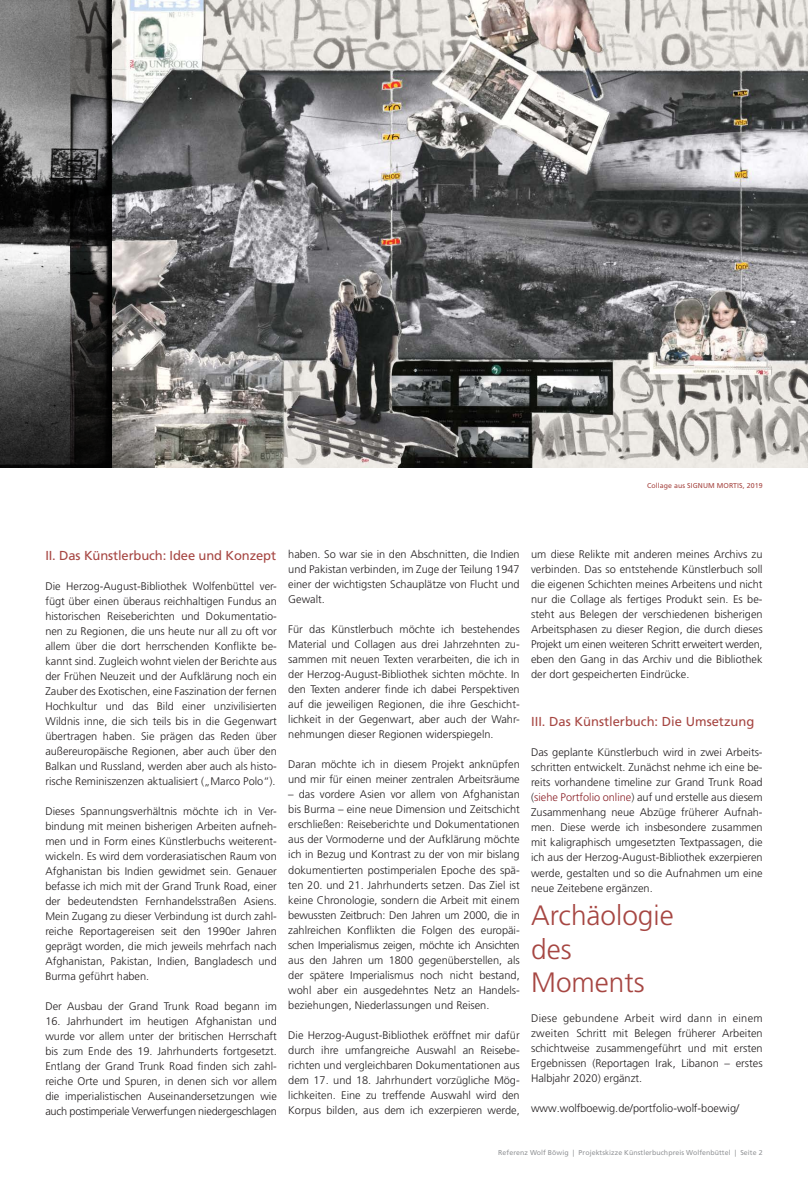
<style>
.page{position:relative;width:808px;height:1191px;background:#fff}
.page>*{position:absolute;margin:0;border:0;box-sizing:border-box;transform-origin:0 0}
.Fließtext{font:300 28px "Frutiger LT Pro";color:#a64642}
.Fließtext-2{font:13px "Frutiger LT Pro";letter-spacing:-.005em;color:#a64642}
.Fließtext-3{font:300 11px/15px "Frutiger LT Pro";color:#231f20;text-align:justify}
.t1{font:7px "Frutiger LT Pro";letter-spacing:.01em;color:#939598}
.Fusszeile{font:7px "Frutiger LT Pro";letter-spacing:.01em;color:#a64642}
.s1{color:#8a2128}
</style>
<div class="page">
<img style="left:0;top:0;width:70px;height:468px">
<img style="left:70px;top:0;width:738px;height:468px">
<p class="Fusszeile" style="left:647px;top:481px;width:117px">Collage aus SIGNUM MORTIS, 2019</p>
<p class="Fließtext-2" style="left:45px;top:548px;width:232px">II. Das Künstlerbuch: Idee und Konzept</p>
<p class="Fließtext-3" style="left:45px;top:578px;width:233px">Die Herzog-August-Bibliothek Wolfenbüttel ver&shy;fügt über einen überaus reichhaltigen Fundus an historischen Reiseberichten und Dokumentatio&shy;nen zu Regionen, die uns heute nur all zu oft vor allem über die dort herrschenden Konflikte be&shy;kannt sind. Zugleich wohnt vielen der Berichte aus der Frühen Neuzeit und der Aufklärung noch ein Zauber des Exotischen, eine Faszination der fernen Hochkultur und das Bild einer unzivilisierten Wildnis inne, die sich teils bis in die Gegenwart übertragen haben. Sie prägen das Reden über außereuropäische Regionen, aber auch über den Balkan und Russland, werden aber auch als histo&shy;rische Reminiszenzen aktualisiert („Marco Polo“).</p>
<p class="Fließtext-3" style="left:45px;top:803px;width:233px">Dieses Spannungsverhältnis möchte ich in Ver&shy;bindung mit meinen bisherigen Arbeiten aufneh&shy;men und in Form eines Künstlerbuchs weiterent&shy;wickeln. Es wird dem vorderasiatischen Raum von Afghanistan bis Indien gewidmet sein. Genauer befasse ich mich mit der Grand Trunk Road, einer der bedeutendsten Fernhandelsstraßen Asiens.<br>Mein Zugang zu dieser Verbindung ist durch zahl&shy;reiche Reportagereisen seit den 1990er Jahren geprägt worden, die mich jeweils mehrfach nach Afghanistan, Pakistan, Indien, Bangladesch und Burma geführt haben.</p>
<p class="Fließtext-3" style="left:45px;top:998px;width:233px">Der Ausbau der Grand Trunk Road begann im</p>
<p class="Fließtext-3" style="left:45px;top:1013px;width:233px">16. Jahrhundert im heutigen Afghanistan und wurde vor allem unter der britischen Herrschaft bis zum Ende des 19. Jahrhunderts fortgesetzt.<br>Entlang der Grand Trunk Road finden sich zahl&shy;reiche Orte und Spuren, in denen sich vor allem die imperialistischen Auseinandersetzungen wie auch postimperiale Verwerfungen niedergeschlagen</p>
<p class="Fließtext-3" style="left:288px;top:547px;width:233px">haben. So war sie in den Abschnitten, die Indien und Pakistan verbinden, im Zuge der Teilung 1947 einer der wichtigsten Schauplätze von Flucht und Gewalt.</p>
<p class="Fließtext-3" style="left:288px;top:622px;width:233px">Für das Künstlerbuch möchte ich bestehendes Material und Collagen aus drei Jahrzehnten zu&shy;sammen mit neuen Texten verarbeiten, die ich in der Herzog-August-Bibliothek sichten möchte. In den Texten anderer finde ich dabei Perspektiven auf die jeweiligen Regionen, die ihre Geschicht&shy;lichkeit in der Gegenwart, aber auch der Wahr&shy;nehmungen dieser Regionen widerspiegeln.</p>
<p class="Fließtext-3" style="left:288px;top:757px;width:233px">Daran möchte ich in diesem Projekt anknüpfen und mir für einen meiner zentralen Arbeitsräume</p>
<p class="Fließtext-3" style="left:288px;top:787px;width:233px">– das vordere Asien vor allem von Afghanistan bis Burma – eine neue Dimension und Zeitschicht erschließen: Reiseberichte und Dokumentationen aus der Vormoderne und der Aufklärung möchte ich in Bezug und Kontrast zu der von mir bislang dokumentierten postimperialen Epoche des spä&shy;ten 20. und 21. Jahrhunderts setzen. Das Ziel ist keine Chronologie, sondern die Arbeit mit einem bewussten Zeitbruch: Den Jahren um 2000, die in zahlreichen Konflikten die Folgen des europäi&shy;schen Imperialismus zeigen, möchte ich Ansichten aus den Jahren um 1800 gegenüberstellen, als der spätere Imperialismus noch nicht bestand, wohl aber ein ausgedehntes Netz an Handels&shy;beziehungen, Niederlassungen und Reisen.</p>
<p class="Fließtext-3" style="left:288px;top:1027px;width:233px">Die Herzog-August-Bibliothek eröffnet mir dafür durch ihre umfangreiche Auswahl an Reisebe&shy;richten und vergleichbaren Dokumentationen aus dem 17. und 18. Jahrhundert vorzügliche Mög&shy;lichkeiten. Eine zu treffende Auswahl wird den Korpus bilden, aus dem ich exzerpieren werde,</p>
<p class="Fließtext-3" style="left:531px;top:547px;width:233px">um diese Relikte mit anderen meines Archivs zu verbinden. Das so entstehende Künstlerbuch soll die eigenen Schichten meines Arbeitens und nicht nur die Collage als fertiges Produkt sein. Es be&shy;steht aus Belegen der verschiedenen bisherigen Arbeitsphasen zu dieser Region, die durch dieses Projekt um einen weiteren Schritt erweitert werden, eben den Gang in das Archiv und die Bibliothek der dort gespeicherten Eindrücke.</p>
<p class="Fließtext-2" style="left:531px;top:714px;width:225px">III. Das Künstlerbuch: Die Umsetzung</p>
<p class="Fließtext-3" style="left:531px;top:745px;width:233px">Das geplante Künstlerbuch wird in zwei Arbeits&shy;schritten entwickelt. Zunächst nehme ich eine be&shy;reits vorhandene timeline zur Grand Trunk Road (<span class="s1">siehe Portfolio online</span>) auf und erstelle aus diesem Zusammenhang neue Abzüge früherer Aufnah&shy;men. Diese werde ich insbesondere zusammen mit kaligraphisch umgesetzten Textpassagen, die ich aus der Herzog-August-Bibliothek exzerpieren werde, gestalten und so die Aufnahmen um eine neue Zeitebene ergänzen.</p>
<p class="Fließtext" style="left:531px;top:899px;width:144px">Archäologie</p>
<p class="Fließtext" style="left:531px;top:932px;width:42px">des</p>
<p class="Fließtext" style="left:531px;top:966px;width:115px">Moments</p>
<p class="Fließtext-3" style="left:531px;top:1011px;width:233px">Diese gebundene Arbeit wird dann in einem zweiten Schritt mit Belegen früherer Arbeiten schichtweise zusammengeführt und mit ersten Ergebnissen (Reportagen Irak, Libanon – erstes Halbjahr 2020) ergänzt.</p>
<p class="Fließtext-3" style="left:531px;top:1101px;width:210px">www.wolfboewig.de/portfolio-wolf-boewig/</p>
<p class="t1" style="left:498px;top:1148px;width:266px">Referenz Wolf Böwig | Projektskizze Künstlerbuchpreis Wolfenbüttel | Seite 2</p>
</div>
